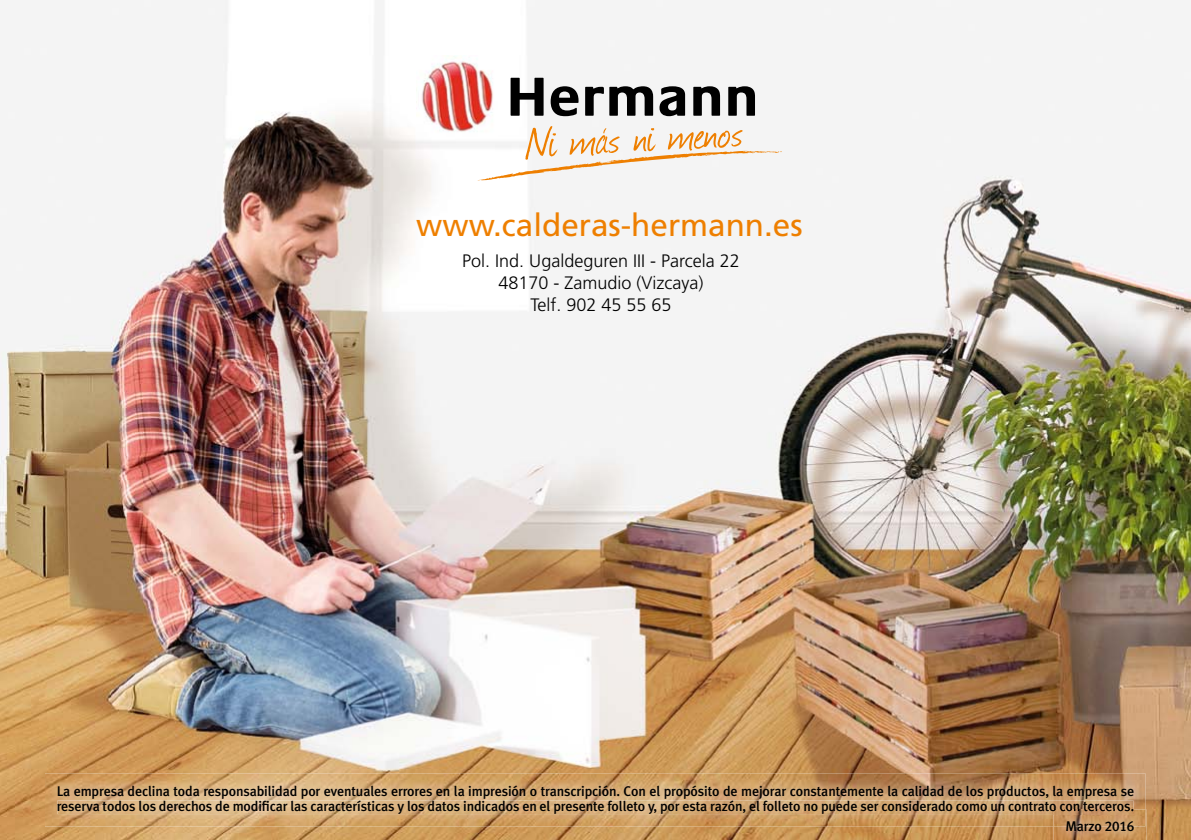
<style>
.page{position:relative;width:1191px;height:840px;background:#fff}
.page>*{position:absolute;margin:0;border:0;box-sizing:border-box;transform-origin:0 0}
.t1{font:50.6px "Journal";color:#ee7f00}
.t2{font:31.4px "Frutiger";color:#ee7f00}
.t3{font:300 18px/22px "Frutiger";color:#000;text-align:center}
.t4{font:500 14px/15px "Meta Plus";letter-spacing:-.01em;color:#000}
.s1{font-family:"Meta Plus Medium Caps";font-weight:400}
</style>
<div class="page">
<img style="left:0;top:0;width:1191px;height:839px">
<svg style="left:510px;top:78px;width:33px;height:38px"></svg>
<svg style="left:550px;top:86px;width:28px;height:30px"></svg>
<svg style="left:585px;top:86px;width:68px;height:30px"></svg>
<svg style="left:659px;top:86px;width:26px;height:30px"></svg>
<svg style="left:693px;top:86px;width:27px;height:30px"></svg>
<svg style="left:728px;top:86px;width:27px;height:30px"></svg>
<img style="left:416px;top:56px;width:81px;height:81px">
<svg style="left:477px;top:151px;width:305px;height:29px"></svg>
<img style="left:45px;top:773px;width:1100px;height:53px">
<img style="left:57px;top:800px;width:1076px;height:13px">
<img style="left:1053px;top:809px;width:93px;height:30px">
<img style="left:1053px;top:809px;width:92px;height:17px">
<img style="left:1053px;top:809px;width:80px;height:4px">
<h1 class="t1" style="left:523px;top:108px;width:220px;rotate:-3deg">Ni más ni menos</h1>
<h2 class="t2" style="left:416px;top:206px;width:388px">www.calderas-hermann.es</h2>
<p class="t3" style="left:462px;top:250px;width:279px">Pol. Ind. Ugaldeguren III - Parcela 22<br>48170 - Zamudio (Vizcaya)<br>Telf. 902 45 55 65</p>
<p class="t4" style="left:57px;top:783px;width:1079px">La empresa declina toda responsabilidad por eventuales errores en la impresión o transcripción. Con el propósito de mejorar constantemente la calidad de los productos, la empresa se reserva todos los derechos de modificar las características y los datos indicados en el presente folleto y, por esta razón, el folleto no puede ser considerado como un contrato con terceros.</p>
<p class="t4" style="left:1065px;top:818px;width:70px">Marzo <span class="s1">2016</span></p>
</div>
